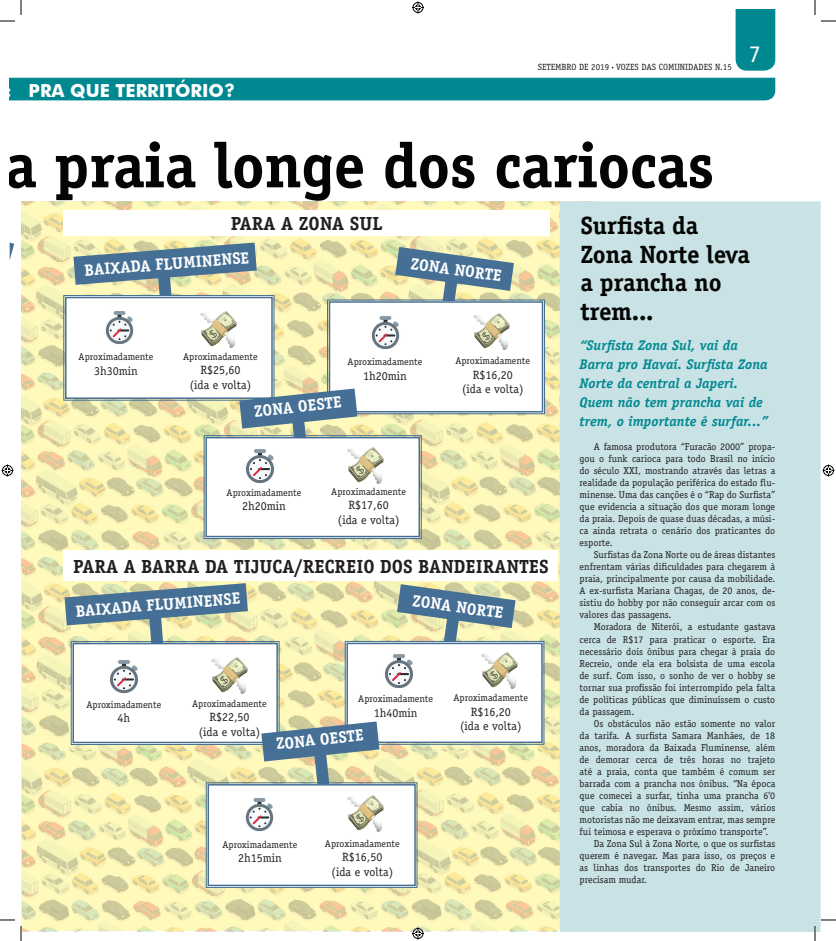
<style>
.page{position:relative;width:836px;height:941px;background:#fff}
.page>*{position:absolute;margin:0;border:0;box-sizing:border-box;transform-origin:0 0}
.t1{font:700 63.4px "Officina Serif Std";color:#040503}
.t2{font:700 25px/28.8px "Officina Serif Std";letter-spacing:-.01em;color:#040503}
.t3{font:24px "Officina Serif Std";color:#fff}
.t4{font:700 19px "Officina Serif Std";color:#231f20}
.t5{font:700 18px "Futura BT";color:#fff}
.t6{font:700 16.4px "Officina Serif Std";color:#fff}
.t7{font:italic 700 14px/19px "Officina Serif Std";color:#008890}
.t8{font:12px/14.4px "Officina Serif Std";color:#231f20;text-align:center}
.t9{font:10px/12px "Officina Serif Std";color:#231f20;text-align:justify}
.t10{font:9px "Officina Serif Std";color:#231f20}
</style>
<div class="page">
<div style="left:735px;top:10px;width:40px;height:61px;background:#008890"></div>
<img style="left:21px;top:201px;width:539px;height:730px">
<div style="left:560px;top:201px;width:260px;height:730px;background:#c8e2e5"></div>
<div style="left:10px;top:78px;width:765px;height:22px;background:#008890"></div>
<svg style="left:10px;top:242px;width:4px;height:17px"></svg>
<div style="left:64px;top:210px;width:486px;height:26px;background:#fff"></div>
<div style="left:64px;top:551px;width:494px;height:30px;background:#fff"></div>
<svg style="left:0;top:919px;width:15px;height:1px"></svg>
<svg style="left:821px;top:919px;width:15px;height:1px"></svg>
<svg style="left:0;top:0;width:22px;height:22px"></svg>
<svg style="left:20px;top:926px;width:2px;height:15px"></svg>
<svg style="left:814px;top:0;width:22px;height:22px"></svg>
<svg style="left:814px;top:926px;width:2px;height:15px"></svg>
<svg style="left:412px;top:2px;width:12px;height:12px"></svg>
<svg style="left:412px;top:927px;width:12px;height:12px"></svg>
<svg style="left:2px;top:464px;width:12px;height:12px"></svg>
<svg style="left:822px;top:464px;width:12px;height:12px"></svg>
<svg style="left:63px;top:242px;width:482px;height:297px"></svg>
<svg style="left:65px;top:583px;width:479px;height:305px"></svg>
<h3 class="t5" style="left:6px;top:80px;width:122px">: PRA QUE TERR</h3>
<h3 class="t5" style="left:159px;top:80px;width:78px">ITÓRIO?</h3>
<p class="t10" style="left:538px;top:62px;width:196px">SETEMBRO DE 2019 VOZES DAS COMUNIDADES N.15</p>
<h3 class="t3" style="left:749px;top:40px;width:13px">7</h3>
<h1 class="t1" style="left:5px;top:126px;width:711px">a praia longe dos cariocas</h1>
<h3 class="t4" style="left:231px;top:212px;width:153px">Para a Zona Sul</h3>
<h2 class="t2" style="left:580px;top:211px;width:171px">Surfista da<br>Zona Norte leva a prancha no trem...</h2>
<h3 class="t6" style="left:84px;top:260px;width:21px;rotate:-4deg">BAIXADA</h3>
<h3 class="t6" style="left:155px;top:254px;width:96px;rotate:-4deg">FLU MIN ENS E</h3>
<h3 class="t6" style="left:412px;top:253px;width:12px;rotate:8deg">ZONA</h3>
<h3 class="t6" style="left:456px;top:259px;width:12px;rotate:8deg">NORT</h3>
<p class="t9" style="left:79px;top:351px;width:76px">Aproximadamente</p>
<p class="t8" style="left:94px;top:363px;width:45px">3h30min</p>
<p class="t9" style="left:183px;top:351px;width:76px">Aproximadamente</p>
<p class="t8" style="left:190px;top:363px;width:63px">R$25,60 (ida e volta)</p>
<p class="t9" style="left:347px;top:356px;width:76px">Aproximadamente</p>
<p class="t8" style="left:363px;top:368px;width:45px">1h20min</p>
<h3 class="t6" style="left:253px;top:401px;width:12px;rotate:-6deg">ZONA</h3>
<h3 class="t6" style="left:297px;top:396px;width:46px;rotate:-6deg">OEST E</h3>
<p class="t9" style="left:227px;top:486px;width:76px">Aproximadamente</p>
<p class="t8" style="left:242px;top:499px;width:45px">2h20min</p>
<p class="t9" style="left:331px;top:485px;width:76px">Aproximadamente</p>
<p class="t8" style="left:338px;top:498px;width:63px">R$17,60 (ida e volta)</p>
<p class="t9" style="left:455px;top:355px;width:76px">Aproximadamente</p>
<p class="t8" style="left:462px;top:367px;width:63px">R$16,20 (ida e volta)</p>
<h3 class="t4" style="left:73px;top:554px;width:477px">Para a Barra da Tijuca/Re creio dos Bandeirantes</h3>
<h3 class="t6" style="left:75px;top:600px;width:21px;rotate:-4deg">BAIXADA</h3>
<h3 class="t6" style="left:146px;top:595px;width:96px;rotate:-4deg">FLU MIN ENS E</h3>
<h3 class="t6" style="left:414px;top:590px;width:12px;rotate:8deg">ZONA</h3>
<h3 class="t6" style="left:457px;top:596px;width:12px;rotate:8deg">NORT</h3>
<p class="t9" style="left:86px;top:698px;width:76px">Aproximadamente</p>
<p class="t8" style="left:118px;top:710px;width:14px">4h</p>
<p class="t9" style="left:192px;top:697px;width:76px">Aproximadamente</p>
<p class="t8" style="left:199px;top:710px;width:63px">R$22,50 (ida e volta)</p>
<p class="t9" style="left:358px;top:692px;width:76px">Aproximadamente</p>
<p class="t8" style="left:374px;top:705px;width:45px">1h40min</p>
<h3 class="t6" style="left:275px;top:733px;width:12px;rotate:-6deg">ZONA</h3>
<h3 class="t6" style="left:319px;top:729px;width:46px;rotate:-6deg">OEST E</h3>
<p class="t9" style="left:453px;top:692px;width:76px">Aproximadamente</p>
<p class="t8" style="left:460px;top:704px;width:63px">R$16,20 (ida e volta)</p>
<p class="t9" style="left:222px;top:838px;width:76px">Aproximadamente</p>
<p class="t8" style="left:238px;top:851px;width:45px">2h15min</p>
<p class="t9" style="left:325px;top:837px;width:76px">Aproximadamente</p>
<p class="t8" style="left:331px;top:849px;width:63px">R$16,50 (ida e volta)</p>
<h3 class="t7" style="left:579px;top:336px;width:190px">“Surfista Zona Sul, vai da<br>Barra pro Havaí. Surfista Zona<br>Norte da central a Japeri.<br>Quem não tem prancha vai de trem, o importante é surfar...”</h3>
<p class="t9" style="left:579px;top:441px;width:197px;text-indent:14px">A famosa produtora “Furacão 2000” propa&shy;gou o funk carioca para todo Brasil no início do século XXI, mostrando através das letras a realidade da população periférica do estado flu&shy;minense. Uma das canções é o “Rap do Surfista” que evidencia a situação dos que moram longe da praia. Depois de quase duas décadas, a músi&shy;ca ainda retrata o cenário dos praticantes do esporte.</p>
<p class="t9" style="left:579px;top:549px;width:197px;text-indent:14px">Surfistas da Zona Norte ou de áreas distantes enfrentam várias dificuldades para chegarem à praia, principalmente por causa da mobilidade.<br>A ex-surfista Mariana Chagas, de 20 anos, de&shy;sistiu do hobby por não conseguir arcar com os valores das passagens.</p>
<p class="t9" style="left:579px;top:621px;width:197px;text-indent:14px">Moradora de Niterói, a estudante gastava cerca de R$17 para praticar o esporte. Era necessário dois ônibus para chegar à praia do Recreio, onde ela era bolsista de uma escola de surf. Com isso, o sonho de ver o hobby se tornar sua profissão foi interrompido pela falta de políticas públicas que diminuíssem o custo da passagem.</p>
<p class="t9" style="left:594px;top:717px;width:183px">Os obstáculos não estão somente no valor</p>
<p class="t9" style="left:579px;top:729px;width:197px">da tarifa. A surfista Samara Manhães, de 18</p>
<p class="t9" style="left:579px;top:741px;width:197px">anos, moradora da Baixada Fluminense, além</p>
<p class="t9" style="left:579px;top:753px;width:197px">de demorar cerca de três horas no trajeto</p>
<p class="t9" style="left:579px;top:765px;width:197px">até a praia, conta que também é comum ser</p>
<p class="t9" style="left:579px;top:777px;width:197px">barrada com a prancha nos ônibus. “Na época</p>
<p class="t9" style="left:579px;top:789px;width:197px">que comecei a surfar, tinha uma prancha 6’0</p>
<p class="t9" style="left:579px;top:801px;width:197px">que cabia no ônibus. Mesmo assim, vários</p>
<p class="t9" style="left:579px;top:813px;width:197px">motoristas não me deixavam entrar, mas sempre</p>
<p class="t9" style="left:579px;top:825px;width:190px">fui teimosa e esperava o próximo transporte”.</p>
<p class="t9" style="left:594px;top:837px;width:183px">Da Zona Sul à Zona Norte, o que os surfistas</p>
<p class="t9" style="left:579px;top:849px;width:197px">querem é navegar. Mas para isso, os preços e</p>
<p class="t9" style="left:579px;top:861px;width:197px">as linhas dos transportes do Rio de Janeiro</p>
<p class="t9" style="left:579px;top:873px;width:69px">precisam mudar.</p>
</div>
